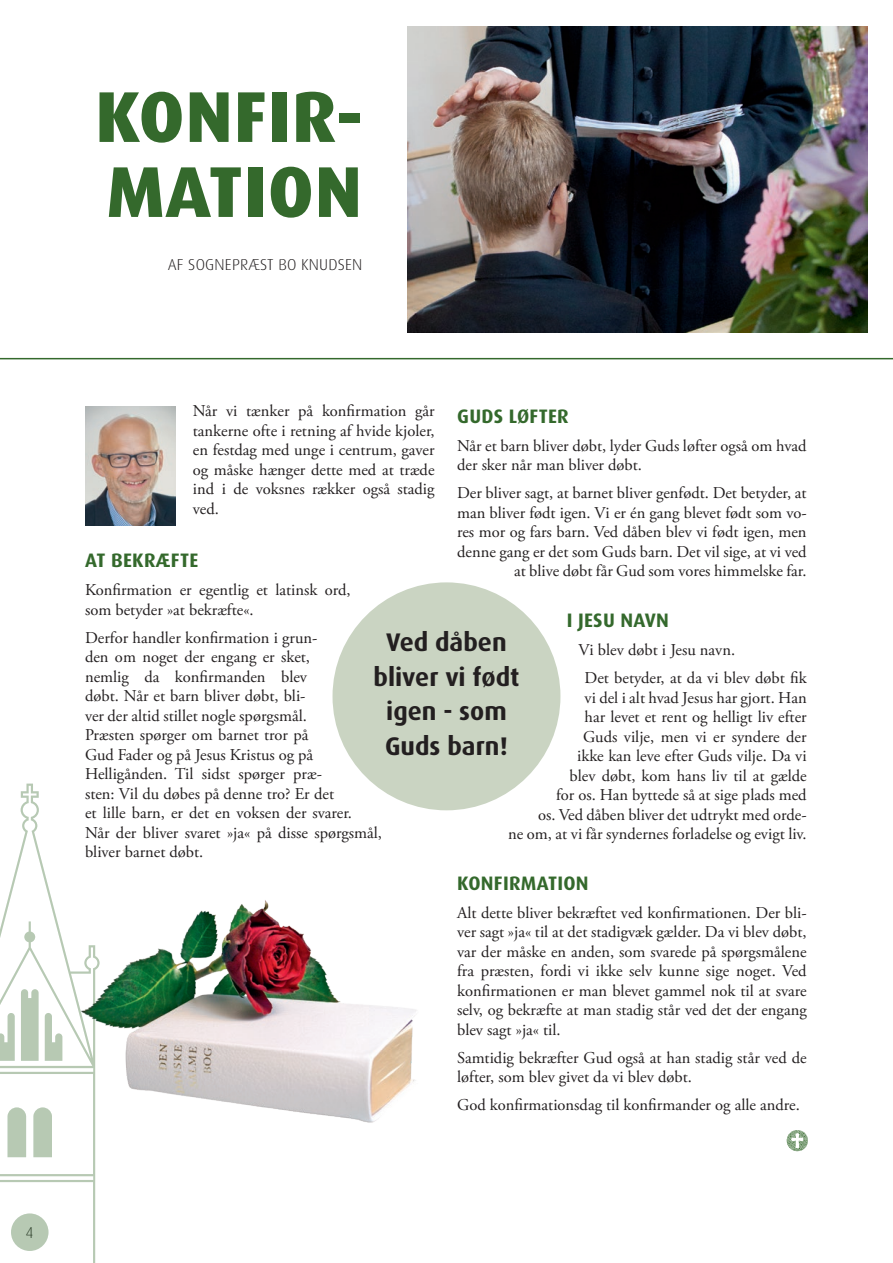
<style>
.page{position:relative;width:893px;height:1263px;background:#fff}
.page>*{position:absolute;margin:0;border:0;box-sizing:border-box;transform-origin:0 0}
.t1{font:800 72px "Dax";letter-spacing:.015em;color:#34692c}
.t2{font:700 25.5px "Dax";color:#231f20}
.t3{font:700 19.5px "Dax";letter-spacing:.015em;color:#34692c}
.t4{font:16.5px/19.5px "Adobe Garamond Pro";color:#231f20}
.t5{font:300 15.75px "Dax";letter-spacing:.015em;color:#231f20}
</style>
<div class="page">
<svg style="left:0;top:784px;width:96px;height:479px"></svg>
<svg style="left:33px;top:1107px;width:19px;height:50px"></svg>
<svg style="left:787px;top:1130px;width:21px;height:22px"></svg>
<div style="left:332px;top:582px;width:228px;height:228px;background:#cad4c2;border-radius:50%"></div>
<img style="left:85px;top:406px;width:91px;height:120px">
<hr style="left:0;top:358px;width:893px;height:1px;background:#34692c">
<img style="left:408px;top:26px;width:459px;height:306px">
<img style="left:69px;top:889px;width:348px;height:241px">
<p class="t1" style="left:95px;top:76px;width:269px">KONFIR-</p>
<p class="t1" style="left:107px;top:151px;width:257px">MATION</p>
<p class="t5" style="left:168px;top:256px;width:196px">AF SOGNEPRÆST BO KNUDSEN</p>
<p class="t5" style="left:26px;top:1223px;width:10px">4</p>
<p class="t4" style="left:193px;top:402px;width:243px;text-align:justify">Når vi tænker på konfirmation går tankerne ofte i retning af hvide kjoler, en festdag med unge i centrum, gaver og måske hænger dette med at træde ind i de voksnes rækker også stadig ved.</p>
<p class="t3" style="left:85px;top:550px;width:115px">AT BEKRÆFTE</p>
<p class="t4" style="left:85px;top:581px;width:267px">Konfirmation er egentlig et latinsk ord, som betyder »at bekræfte«.</p>
<p class="t4" style="left:85px;top:628px;width:299px">Derfor handler konfirmation i grun-<br>den om noget der engang er sket,<br>nemlig da konfirmanden blev<br>døbt. Når et barn bliver døbt, bli-<br>ver der altid stillet nogle spørgsmål.<br>Præsten spørger om barnet tror på<br>Gud Fader og på Jesus Kristus og på Helligånden. Til sidst spørger præ-<br>sten: Vil du døbes på denne tro? Er det<br>et lille barn, er det en voksen der svarer.<br>Når der bliver svaret »ja« på disse spørgsmål, bliver barnet døbt.</p>
<p class="t3" style="left:457px;top:405px;width:113px">GUDS LØFTER</p>
<p class="t4" style="left:457px;top:437px;width:351px">Når et barn bliver døbt, lyder Guds løfter også om hvad der sker når man bliver døbt.</p>
<p class="t4" style="left:457px;top:484px;width:351px;text-align:right">Der bliver sagt, at barnet bliver genfødt. Det betyder, at man bliver født igen. Vi er én gang blevet født som vo&shy;res mor og fars barn. Ved dåben blev vi født igen, men denne gang er det som Guds barn. Det vil sige, at vi ved at blive døbt får Gud som vores himmelske far.</p>
<p class="t3" style="left:567px;top:609px;width:104px">I JESU NAVN</p>
<p class="t4" style="left:579px;top:641px;width:158px">Vi blev døbt i Jesu navn.</p>
<p class="t4" style="left:508px;top:669px;width:300px;text-align:right">Det betyder, at da vi blev døbt fik<br>vi del i alt hvad Jesus har gjort. Han<br>har levet et rent og helligt liv efter<br>Guds vilje, men vi er syndere der<br>ikke kan leve efter Guds vilje. Da vi<br>blev døbt, kom hans liv til at gælde<br>for os. Han byttede så at sige plads med<br>os. Ved dåben bliver det udtrykt med orde-<br>ne om, at vi får syndernes forladelse og evigt liv.</p>
<p class="t3" style="left:457px;top:872px;width:133px">KONFIRMATION</p>
<p class="t4" style="left:457px;top:903px;width:351px;text-align:justify">Alt dette bliver bekræftet ved konfirmationen. Der bli&shy;ver sagt »ja« til at det stadigvæk gælder. Da vi blev døbt, var der måske en anden, som svarede på spørgsmålene fra præsten, fordi vi ikke selv kunne sige noget. Ved konfirmationen er man blevet gammel nok til at svare selv, og bekræfte at man stadig står ved det der engang blev sagt »ja« til.</p>
<p class="t4" style="left:457px;top:1048px;width:351px">Samtidig bekræfter Gud også at han stadig står ved de løfter, som blev givet da vi blev døbt.</p>
<p class="t4" style="left:457px;top:1096px;width:344px">God konfirmationsdag til konfirmander og alle andre.</p>
<p class="t2" style="left:386px;top:628px;width:122px">Ved dåben</p>
<p class="t2" style="left:373px;top:662px;width:147px">bliver vi født</p>
<p class="t2" style="left:386px;top:697px;width:122px">igen - som</p>
<p class="t2" style="left:385px;top:731px;width:124px">Guds barn!</p>
</div>
